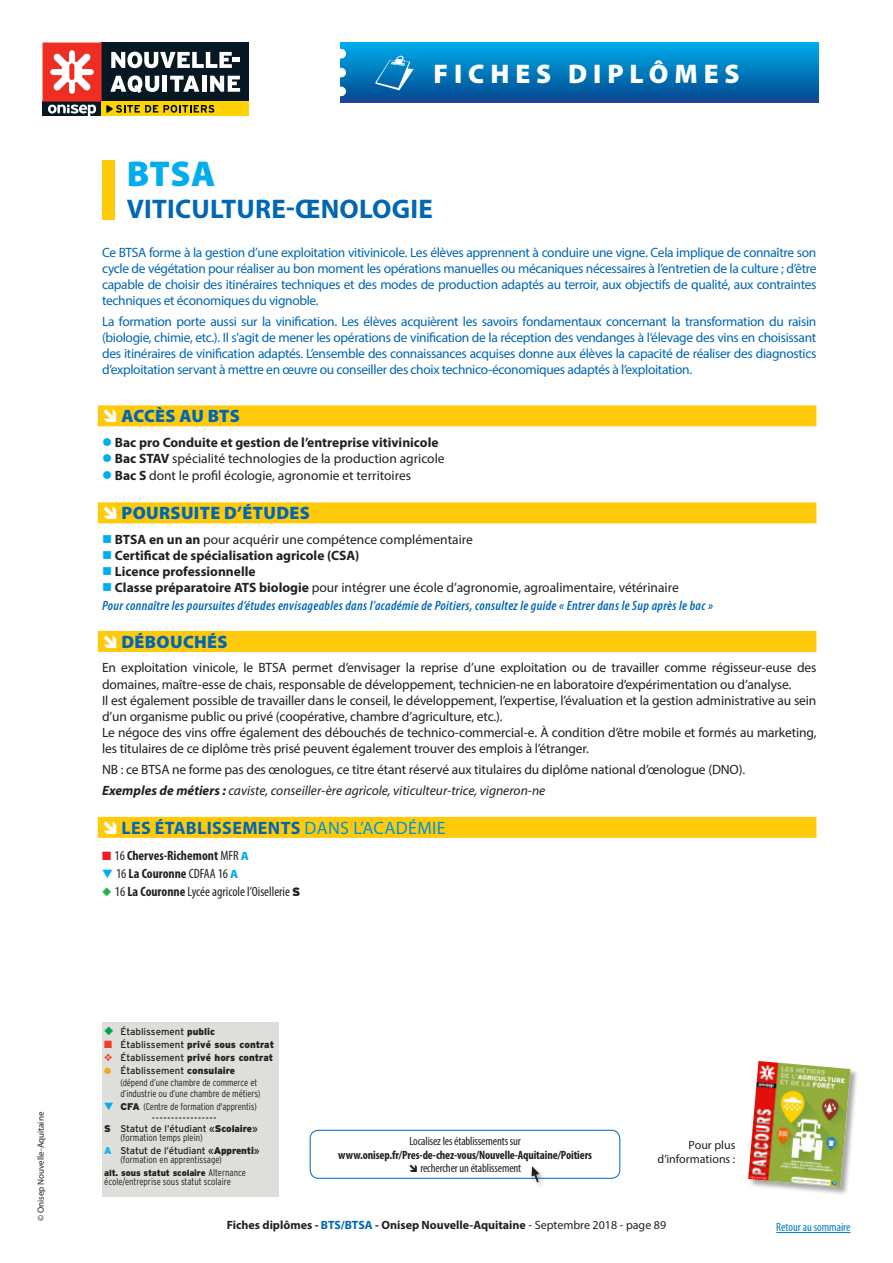
<style>
.page{position:relative;width:893px;height:1263px;background:#fff}
.page>*{position:absolute;margin:0;border:0;box-sizing:border-box;transform-origin:0 0}
.t1{font:900 36px "Myriad Pro";color:#00aeef}
.t2{font:700 27px "Myriad Pro";letter-spacing:.01em;color:#0166b3}
.t3{font:900 27px "Myriad Pro";letter-spacing:.22em;color:#fff}
.t4{font:700 18px "Myriad Pro";letter-spacing:.02em;color:#0166b3}
.t5{font:900 18px "Myriad Pro";letter-spacing:.02em;color:#0166b3}
.t6{font:900 18px "Myriad Pro";color:#0166b3}
.t7{font:13.5px/16.2px "Myriad Pro";letter-spacing:-.01em;color:#231f20}
.t8{font:13.5px/16.2px "Myriad Pro";letter-spacing:-.025em;color:#0166b3;text-align:justify}
.t9{font:italic 600 condensed 13.5px "Myriad Pro";letter-spacing:.025em;color:#0166b3}
.t10{font:700 13.5px "Myriad Pro";color:#231f20}
.t11{font:italic 13.5px "Myriad Pro";color:#231f20}
.t12{font:700 condensed 13.5px "Myriad Pro";color:#231f20}
.t13{font:condensed 13.5px "Myriad Pro";color:#231f20}
.t14{font:700 12px "Myriad Pro";color:#231f20}
.t15{font:700 condensed 12px "Myriad Pro";letter-spacing:-.01em;color:#231f20}
.t16{font:condensed 12px "Myriad Pro";letter-spacing:-.01em;color:#231f20}
.t17{font:12px "Myriad Pro";color:#231f20}
.t18{font:condensed 12px "Myriad Pro";color:#007ec5}
.Para{font:300 condensed 9.75px "Interstate";letter-spacing:-.01em;color:#231f20}
.t19{font:9.75px "Interstate";letter-spacing:-.01em;color:#231f20}
.t20{font:900 9.75px "Interstate";color:#231f20}
.Para-2{font:900 9px "Interstate";letter-spacing:-.01em;color:#231f20}
.t21{font:9px "Myriad Pro";color:#231f20}
.s1{color:#00aeef}
.s2{font-weight:700}
.s3{font-weight:400;color:#0095d9}
.s4{color:#ee1d23}
.s5{font-weight:400}
.s6{font-weight:900;font-stretch:normal;font-size:12px;color:#00aeef}
.s7{color:#23b24b}
.s8{font-family:"Interstate";font-weight:900;font-stretch:normal;font-size:12px}
.s9{color:#00a54f}
.s10{font-weight:900}
.s11{color:#ef3e2e}
.s12{color:#f9a51b}
.s13{font-weight:900;font-stretch:normal}
.s14{font-weight:900;color:#00aeef}
.s15{font-weight:300;font-stretch:condensed;font-size:9.75px}
.s16{color:#0166b3}
</style>
<div class="page">
<svg style="left:340px;top:43px;width:479px;height:60px"></svg>
<div style="left:102px;top:43px;width:147px;height:59px;background:#071822"></div>
<div style="left:102px;top:102px;width:147px;height:14px;background:#fed304"></div>
<svg style="left:43px;top:43px;width:197px;height:73px"></svg>
<div style="left:336px;top:87px;width:10px;height:9px;background:#fff;border-radius:50%"></div>
<div style="left:336px;top:68px;width:10px;height:9px;background:#fff;border-radius:50%"></div>
<div style="left:336px;top:49px;width:10px;height:10px;background:#fff;border-radius:50%"></div>
<svg style="left:375px;top:56px;width:39px;height:34px"></svg>
<div style="left:102px;top:160px;width:13px;height:60px;background:#feca0a"></div>
<hr style="left:776px;top:1232px;width:74px;height:1px;background:#007ec5">
<div style="left:98px;top:405px;width:718px;height:21px;background:#feca0a"></div>
<div style="left:98px;top:502px;width:718px;height:21px;background:#feca0a"></div>
<div style="left:98px;top:631px;width:718px;height:21px;background:#feca0a"></div>
<div style="left:98px;top:817px;width:718px;height:21px;background:#feca0a"></div>
<div style="left:310px;top:1130px;width:310px;height:49px;border:1px solid #0166b3;border-radius:9px"></div>
<div style="left:529px;top:1164px;width:16px;height:24px;background:#231f20;opacity:.4"></div>
<svg style="left:531px;top:1166px;width:8px;height:16px"></svg>
<div style="left:748px;top:1061px;width:111px;height:134px;background:#231f20;opacity:.4"></div>
<img style="left:748px;top:1061px;width:102px;height:126px">
<div style="left:102px;top:1022px;width:177px;height:175px;background:#dededa"></div>
<svg style="left:152px;top:1117px;width:64px;height:1px"></svg>
<p class="t21" style="left:35px;top:1221px;width:111px;rotate:-90deg">© Onisep Nouvelle-Aquitaine</p>
<p class="t1" style="left:127px;top:154px;width:90px">BTSA</p>
<p class="t3" style="left:433px;top:58px;width:308px">FICHES DIPLÔMES</p>
<p class="t2" style="left:127px;top:191px;width:308px">VITICULTURE-ŒNOLOGIE</p>
<p class="t8" style="left:102px;top:244px;width:716px">Ce BTSA forme à la gestion d’une exploitation vitivinicole. Les élèves apprennent à conduire une vigne. Cela implique de connaître son cycle de végétation pour réaliser au bon moment les opérations manuelles ou mécaniques nécessaires à l’entretien de la culture ; d’être capable de choisir des itinéraires techniques et des modes de production adaptés au terroir, aux objectifs de qualité, aux contraintes techniques et économiques du vignoble.</p>
<p class="t8" style="left:102px;top:313px;width:716px">La formation porte aussi sur la vinification. Les élèves acquièrent les savoirs fondamentaux concernant la transformation du raisin (biologie, chimie, etc.). Il s’agit de mener les opérations de vinification de la réception des vendanges à l’élevage des vins en choisissant des itinéraires de vinification adaptés. L’ensemble des connaissances acquises donne aux élèves la capacité de réaliser des diagnostics d’exploitation servant à mettre en œuvre ou conseiller des choix technico-économiques adaptés à l’exploitation.</p>
<p class="t6" style="left:121px;top:406px;width:120px">ACCÈS AU BTS</p>
<p class="t10" style="left:102px;top:433px;width:338px"><span class="s1">●</span> Bac pro Conduite et gestion de l’entreprise vitivinicole</p>
<p class="t7" style="left:102px;top:450px;width:344px"><span class="s1">●</span> <span class="s2">Bac STAV</span> spécialité technologies de la production agricole</p>
<p class="t7" style="left:102px;top:467px;width:311px"><span class="s1">●</span> <span class="s2">Bac S</span> dont le profil écologie, agronomie et territoires</p>
<p class="t5" style="left:121px;top:503px;width:190px">POURSUITE D’ÉTUDES</p>
<p class="t7" style="left:102px;top:531px;width:372px"><span class="s1">■</span> <span class="s2">BTSA en un an</span> pour acquérir une compétence complémentaire</p>
<p class="t10" style="left:102px;top:547px;width:259px"><span class="s1">■</span> Certificat de spécialisation agricole (CSA)</p>
<p class="t10" style="left:102px;top:563px;width:155px"><span class="s1">■</span> Licence professionnelle</p>
<p class="t7" style="left:102px;top:580px;width:578px"><span class="s1">■</span> <span class="s2">Classe préparatoire ATS biologie</span> pour intégrer une école d’agronomie, agroalimentaire, vétérinaire</p>
<p class="t9" style="left:102px;top:598px;width:612px">Pour connaître les poursuites d’études envisageables dans l’académie de Poitiers, consultez le guide « Entrer dans le Sup après le bac »</p>
<p class="t5" style="left:121px;top:631px;width:108px">DÉBOUCHÉS</p>
<p class="t7" style="left:102px;top:659px;width:716px">En exploitation vinicole, le BTSA permet d’envisager la reprise d’une exploitation ou de travailler comme régisseur-euse des domaines, maître-esse de chais, responsable de développement, technicien-ne en laboratoire d’expérimentation ou d’analyse.</p>
<p class="t7" style="left:102px;top:692px;width:716px">Il est également possible de travailler dans le conseil, le développement, l’expertise, l’évaluation et la gestion administrative au sein d’un organisme public ou privé (coopérative, chambre d’agriculture, etc.).</p>
<p class="t7" style="left:102px;top:724px;width:716px">Le négoce des vins offre également des débouchés de technico-commercial-e. À condition d’être mobile et formés au marketing, les titulaires de ce diplôme très prisé peuvent également trouver des emplois à l’étranger.</p>
<p class="t7" style="left:102px;top:761px;width:645px">NB : ce BTSA ne forme pas des œnologues, ce titre étant réservé aux titulaires du diplôme national d’œnologue (DNO).</p>
<p class="t11" style="left:102px;top:782px;width:445px"><span class="s2">Exemples de métiers :</span> caviste, conseiller-ère agricole, viticulteur-trice, vigneron-ne</p>
<p class="t4" style="left:121px;top:816px;width:326px">LES ÉTABLISSEMENTS <span class="s3">DANS L’ACADÉMIE</span></p>
<p class="t12" style="left:102px;top:847px;width:148px"><span class="s4">■</span> <span class="s5">16</span> Cherves-Richemont <span class="s5">MFR</span> <span class="s6">A</span></p>
<p class="t12" style="left:102px;top:865px;width:138px"><span class="s1">▼</span> <span class="s5">16</span> La Couronne <span class="s5">CDFAA 16</span> <span class="s6">A</span></p>
<p class="t13" style="left:102px;top:883px;width:200px"><span class="s7">◆</span> 16 <span class="s2">La Couronne</span> Lycée agricole l’Oisellerie <span class="s8">S</span></p>
<p class="t19" style="left:104px;top:1025px;width:112px"><span class="s9">◆</span> Établissement <span class="s10">public</span></p>
<p class="t20" style="left:104px;top:1038px;width:171px"><span class="s11">■</span> <span class="s5">Établissement</span> privé sous contrat</p>
<p class="t20" style="left:104px;top:1052px;width:171px"><span class="s11">❖</span> <span class="s5">Établissement</span> privé hors contrat</p>
<p class="t19" style="left:104px;top:1065px;width:133px"><span class="s12">●</span> Établissement <span class="s10">consulaire</span></p>
<p class="Para" style="left:120px;top:1076px;width:138px">(dépend d’une chambre de commerce et</p>
<p class="Para" style="left:120px;top:1087px;width:142px">d’industrie ou d’une chambre de métiers)</p>
<p class="Para" style="left:104px;top:1100px;width:154px"><span class="s1">▼</span> <span class="s13">CFA</span> (Centre de formation d'apprentis)</p>
<p class="t19" style="left:104px;top:1122px;width:155px"><span class="s10">S</span> Statut de l’étudiant «<span class="s10">Scolaire</span>»</p>
<p class="Para" style="left:120px;top:1131px;width:84px">(formation temps plein)</p>
<p class="t19" style="left:104px;top:1144px;width:157px"><span class="s14">A</span> Statut de l’étudiant «<span class="s10">Apprenti</span>»</p>
<p class="Para" style="left:120px;top:1153px;width:103px">(formation en apprentissage)</p>
<p class="Para-2" style="left:104px;top:1167px;width:143px">alt. sous statut scolaire <span class="s15">Alternance</span></p>
<p class="Para" style="left:104px;top:1176px;width:128px">école/entreprise sous statut scolaire</p>
<p class="t16" style="left:409px;top:1134px;width:113px">Localisez les établissements sur</p>
<p class="t15" style="left:338px;top:1147px;width:255px">www.onisep.fr/Pres-de-chez-vous/Nouvelle-Aquitaine/Poitiers</p>
<p class="t16" style="left:420px;top:1161px;width:102px">rechercher un établissement</p>
<p class="t17" style="left:689px;top:1138px;width:48px">Pour plus</p>
<p class="t17" style="left:658px;top:1151px;width:79px">d’informations :</p>
<p class="t14" style="left:227px;top:1217px;width:441px">Fiches diplômes - <span class="s16">BTS/BTSA</span> - Onisep Nouvelle-Aquitaine <span class="s5">- Septembre 2018 - page 89</span></p>
<p class="t18" style="left:776px;top:1220px;width:76px">Retour au sommaire</p>
</div>
